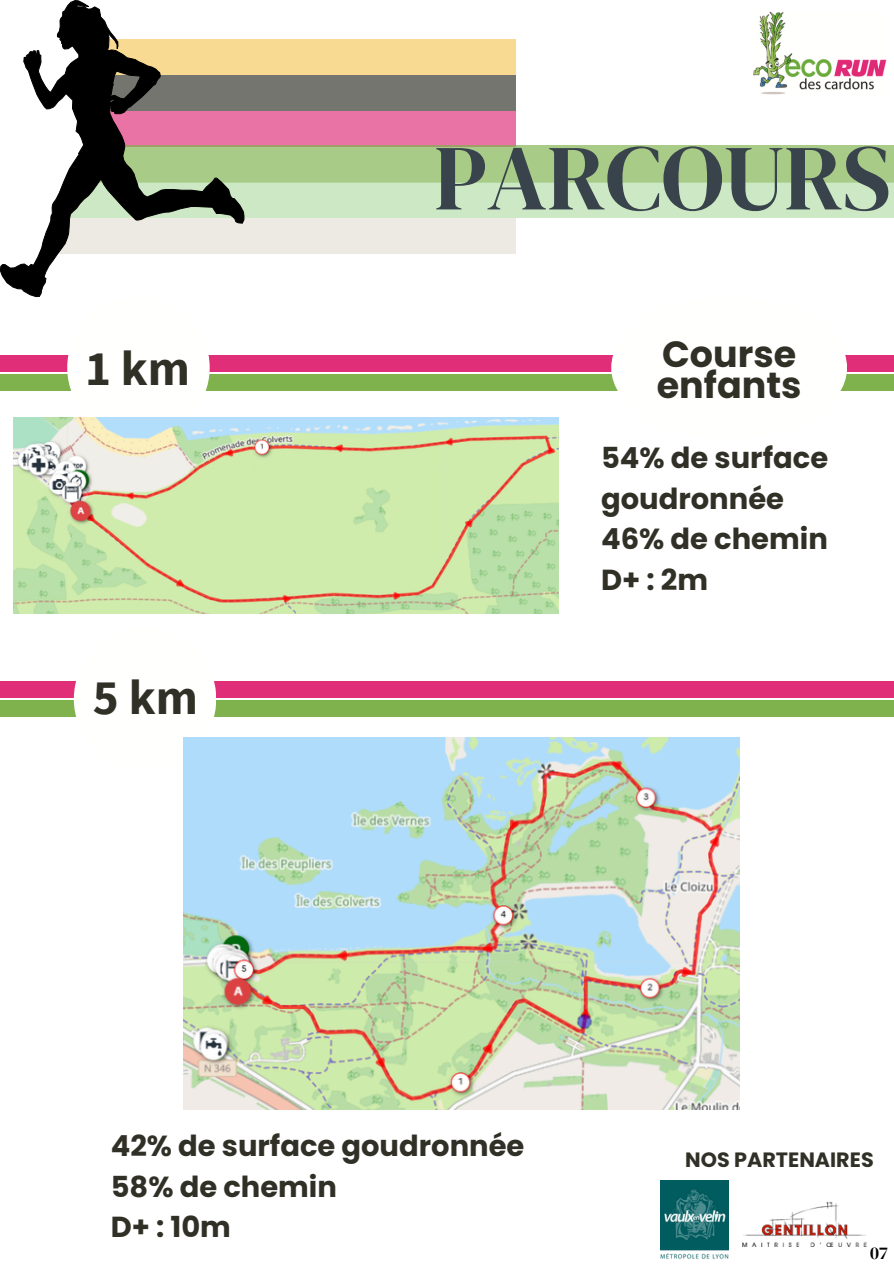
<style>
.page{position:relative;width:894px;height:1264px;background:#fff}
.page>*{position:absolute;margin:0;border:0;box-sizing:border-box;transform-origin:0 0}
.t1{font:92.85px "DM Serif Display";color:#39434c}
.t2{font:700 49.2px "Source Sans Pro";letter-spacing:.1em;color:#313027}
.t3{font:700 36.45px/31.2px "Poppins";color:#313027}
.t4{font:700 28.95px/40.5px "Poppins";color:#313027}
.t5{font:700 20.7px "Poppins";color:#313027}
.t6{font:17.7px "DM Serif Display";color:#000}
</style>
<div class="page">
<div style="left:91px;top:39px;width:424px;height:36px;background:#f9da93"></div>
<div style="left:91px;top:75px;width:424px;height:36px;background:#75756f"></div>
<div style="left:91px;top:111px;width:424px;height:36px;background:#ea73a5"></div>
<div style="left:91px;top:145px;width:802px;height:38px;background:#a9cb88"></div>
<div style="left:67px;top:183px;width:826px;height:35px;background:#cde8c4"></div>
<div style="left:53px;top:218px;width:462px;height:36px;background:#ede9e3"></div>
<svg style="left:0;top:0;width:244px;height:297px"></svg>
<div style="left:0;top:681px;width:893px;height:16px;background:#e02e78"></div>
<div style="left:0;top:700px;width:893px;height:16px;background:#7fb14d"></div>
<div style="left:74px;top:628px;width:142px;height:141px;background:#fffffe;border-radius:50%"></div>
<img style="left:183px;top:737px;width:556px;height:372px">
<div style="left:0;top:355px;width:893px;height:16px;background:#e02e78"></div>
<div style="left:0;top:374px;width:893px;height:16px;background:#7fb14d"></div>
<div style="left:611px;top:297px;width:235px;height:141px;background:#fffffe;border-radius:50%"></div>
<div style="left:67px;top:297px;width:142px;height:141px;background:#fffffe;border-radius:50%"></div>
<img style="left:13px;top:417px;width:545px;height:196px">
<img style="left:742px;top:1201px;width:123px;height:45px">
<img style="left:660px;top:1180px;width:68px;height:79px">
<img style="left:753px;top:11px;width:134px;height:84px">
<h3 class="t1" style="left:434px;top:113px;width:458px">PARCOURS</h3>
<h2 class="t2" style="left:85px;top:337px;width:106px">1km</h2>
<p class="t3" style="left:656px;top:339px;width:146px">Course enfants</p>
<p class="t2" style="left:93px;top:666px;width:106px">5km</p>
<h4 class="t4" style="left:601px;top:438px;width:228px">54% de surface goudronnée<br>46% de chemin<br>D+:2m</h4>
<h4 class="t4" style="left:111px;top:1125px;width:415px">42% de surface goudronnée<br>58% de chemin<br>D+ : 10m</h4>
<p class="t5" style="left:685px;top:1145px;width:190px">NOS PARTENAIRES</p>
<p class="t6" style="left:869px;top:1240px;width:19px">07</p>
</div>
